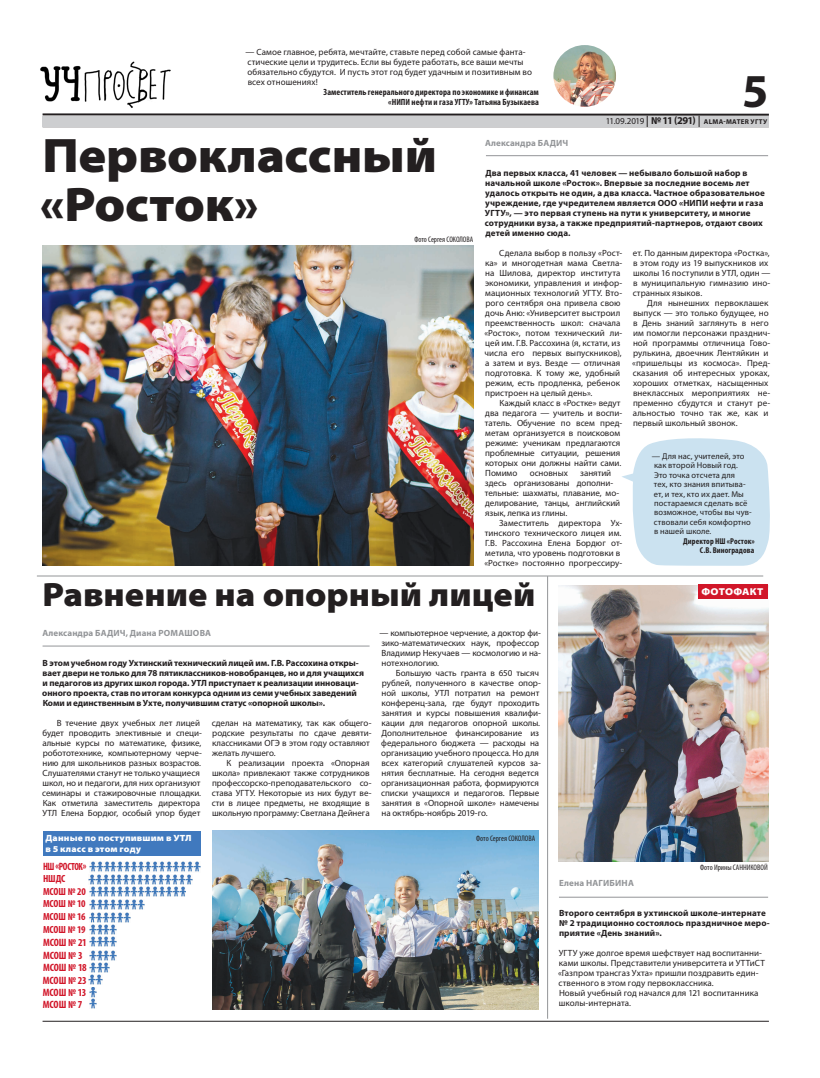
<style>
.page{position:relative;width:820px;height:1078px;background:#fff}
.page>*{position:absolute;margin:0;border:0;box-sizing:border-box;transform-origin:0 0}
.t1{font:900 semi-expanded 48.7px/48.7px "Myriad Pro";letter-spacing:-.005em;color:#231f20}
.t2{font:700 47.4px "Myriad Pro";color:#231f20}
.t3{font:900 semi-expanded 33.8px "Myriad Pro";color:#231f20}
.t4{font:700 condensed 10.6px/12.4px "Myriad Pro";letter-spacing:-.01em;color:#d11629}
.t5{font:700 condensed 10.6px "Myriad Pro";letter-spacing:-.01em;color:#d11629;scale:.91 1}
.t6{font:700 condensed 10.4px/12.7px "Myriad Pro";letter-spacing:-.01em;color:#d11629;text-align:justify}
.t7{font:900 semi-expanded 10px "Myriad Pro";letter-spacing:.02em;color:#fff}
.t8{font:9px/10px "Myriad Pro";color:#231f20}
.t9{font:700 9px/10px "Myriad Pro";letter-spacing:.01em;color:#231f20}
.t10{font:700 9px/10px "Myriad Pro";letter-spacing:-.01em;color:#231f20}
.t11{font:700 condensed 9px/10px "Myriad Pro";letter-spacing:.005em;color:#231f20;text-align:right}
.t12{font:700 9px "Myriad Pro";letter-spacing:.015em;color:#939598}
.t13{font:900 semi-expanded 9px/10.6px "Myriad Pro";letter-spacing:.02em;color:#fff}
.t14{font:8.5px/9.4px "Myriad Pro";letter-spacing:.005em;color:#231f20}
.t15{font:700 condensed 8.5px/9.4px "Myriad Pro";letter-spacing:.01em;color:#231f20;text-align:right}
.t16{font:condensed 8px "Myriad Pro";color:#231f20}
.t17{font:700 7px "Myriad Pro";letter-spacing:.04em;color:#231f20}
.s1{font-weight:400;font-size:9px}
.s2{font-size:10.5px}
.s3{font-size:10.4px}
</style>
<div class="page">
<hr style="left:43px;top:113px;width:725px;height:3px;background:#231f20">
<div style="left:43px;top:116px;width:725px;height:11px;background:#cdced0"></div>
<hr style="left:43px;top:1020px;width:725px;height:1px;background:#231f20">
<img style="left:40px;top:61px;width:131px;height:47px">
<hr style="left:37px;top:575px;width:726px;height:1px;background:#939598">
<img style="left:43px;top:245px;width:430px;height:320px">
<img style="left:553px;top:45px;width:62px;height:62px">
<svg style="left:622px;top:438px;width:148px;height:128px;background:#d2e6f2"></svg>
<hr style="left:547px;top:576px;width:1px;height:442px;background:#939598">
<img style="left:558px;top:585px;width:209px;height:276px">
<div style="left:698px;top:584px;width:69px;height:15px;background:#d11629"></div>
<svg style="left:88px;top:861px;width:112px;height:147px"></svg>
<div style="left:43px;top:831px;width:157px;height:24px;background:#4079be"></div>
<img style="left:212px;top:830px;width:326px;height:179px">
<hr style="left:43px;top:645px;width:326px;height:1px;background:#939598">
<hr style="left:485px;top:155px;width:282px;height:1px;background:#939598">
<hr style="left:558px;top:896px;width:209px;height:1px;background:#939598">
<p class="t8" style="left:245px;top:47px;width:288px">— Самое главное, ребята, мечтайте, ставьте перед собой самые фанта&shy;стические цели и трудитесь. Если вы будете работать, все ваши мечты обязательно сбудутся. И пусть этот год будет удачным и позитивным во всех отношениях!</p>
<p class="t11" style="left:323px;top:87px;width:217px">Заместитель генерального директора по экономике и финансам «НИПИ нефти и газа УГТУ» Татьяна Бузыкаева</p>
<h2 class="t2" style="left:741px;top:60px;width:28px">5</h2>
<p class="t17" style="left:605px;top:117px;width:163px"><span class="s1">11.09.2019</span> <span class="s2">№ 11 (291)</span> ALMA-MATER УГТУ</p>
<h1 class="t1" style="left:40px;top:132px;width:398px">Первоклассный «Росток»</h1>
<p class="t12" style="left:485px;top:137px;width:85px">Александра БАДИЧ</p>
<p class="t9" style="left:484px;top:167px;width:281px">Два первых класса, 41 человек — небывало большой набор в начальной школе «Росток». Впервые за последние восемь лет удалось открыть не один, а два класса. Частное образовательное учреждение, где учредителем является ООО «НИПИ нефти и газа УГТУ», — это первая ступень на пути к университету, и многие сотрудники вуза, а также предприятий-партнеров, отдают своих детей именно сюда.</p>
<p class="t16" style="left:414px;top:234px;width:60px">Фото Сергея СОКОЛОВА</p>
<p class="t8" style="left:484px;top:247px;width:139px;text-indent:15px">Сделала выбор в пользу «Рост&shy;ка» и многодетная мама Светла&shy;на Шилова, директор института экономики, управления и инфор&shy;мационных технологий УГТУ. Вто&shy;рого сентября она привела свою дочь Аню: «Университет выстроил преемственность школ: сначала «Росток», потом технический ли&shy;цей им. Г.В. Рассохина (я, кстати, из числа его первых выпускников), а затем и вуз. Везде — отличная подготовка. К тому же, удобный режим, есть продленка, ребенок пристроен на целый день».</p>
<p class="t8" style="left:484px;top:397px;width:139px;text-indent:15px">Каждый класс в «Ростке» ведут два педагога — учитель и воспи&shy;татель. Обучение по всем пред&shy;метам организуется в поисковом режиме: ученикам предлагаются проблемные ситуации, решения которых они должны найти сами.<br>Помимо</p>
<p class="t8" style="left:484px;top:467px;width:137px;text-indent:95px">занятий здесь организованы дополни&shy;тельные: шахматы, плавание, мо&shy;делирование, танцы, английский язык, лепка из глины.</p>
<p class="t8" style="left:484px;top:517px;width:139px;text-indent:15px">Заместитель директора Ух&shy;тинского технического лицея им.<br>Г.В. Рассохина Елена Бордюг от&shy;метила, что уровень подготовки в «Ростке» постоянно прогрессиру-</p>
<p class="t8" style="left:529px;top:467px;width:40px">основных</p>
<p class="t8" style="left:632px;top:247px;width:139px">ет. По данным директора «Ростка», в этом году из 19 выпускников их школы 16 поступили в УТЛ, один — в муниципальную гимназию ино&shy;странных языков.</p>
<p class="t8" style="left:632px;top:297px;width:140px;text-indent:15px">Для нынешних первоклашек выпуск — это только будущее, но в День знаний заглянуть в него им помогли персонажи празднич&shy;ной программы отличница Гово&shy;рулькина, двоечник Лентяйкин и «пришельцы из космоса». Пред&shy;сказания об интересных уроках, хороших отметках, насыщенных внеклассных мероприятиях не&shy;пременно сбудутся и станут ре&shy;альностью точно так же, как и первый школьный звонок.</p>
<p class="t14" style="left:651px;top:451px;width:101px">— Для нас, учителей, это как второй Новый год.<br>Это точка отсчета для<br>тех, кто знания впитыва&shy;ет, и тех, кто их дает. Мы постараемся сделать всё возможное, чтобы вы чув&shy;ствовали себя комфортно в нашей школе.</p>
<p class="t15" style="left:683px;top:536px;width:73px">Директор НШ «Росток»<br>С.В. Виноградова</p>
<h3 class="t3" style="left:42px;top:575px;width:494px">Равнение на опорный лицей</h3>
<p class="t7" style="left:701px;top:586px;width:64px">ФОТОФАКТ</p>
<p class="t12" style="left:42px;top:627px;width:170px">Александра БАДИЧ, Диана РОМАШОВА</p>
<p class="t10" style="left:42px;top:657px;width:323px">В этом учебном году Ухтинский технический лицей им. Г.В. Рассохина откры&shy;вает двери не только для 78 пятиклассников-новобранцев, но и для учащихся и педагогов из других школ города. УТЛ приступает к реализации инноваци&shy;онного проекта, став по итогам конкурса одним из семи учебных заведений Коми и единственным в Ухте, получившим статус «опорной школы».</p>
<p class="t8" style="left:379px;top:627px;width:163px">— компьютерное черчение, а доктор фи&shy;зико-математических наук, профессор<br>Владимир Некучаев — космологию и на&shy;нотехнологию.</p>
<p class="t8" style="left:381px;top:667px;width:161px;text-indent:15px">Большую часть гранта в 650 тысяч рублей, полученного в качестве опор&shy;ной школы, УТЛ потратил на ремонт конференц-зала, где будут проходить занятия и курсы повышения квалифи&shy;кации для педагогов опорной школы.<br>Дополнительное финансирование из федерального бюджета — расходы на организацию учебного процесса. Но для всех категорий слушателей курсов за&shy;нятия бесплатные. На сегодня ведется организационная работа, формируются списки учащихся и педагогов. Первые занятия в «Опорной школе» намечены на октябрь-ноябрь 2019-го.</p>
<p class="t8" style="left:42px;top:717px;width:161px;text-indent:15px">В течение двух учебных лет лицей будет проводить элективные и специ&shy;альные курсы по математике, физике, робототехнике, компьютерному черче&shy;нию для школьников разных возрастов.<br>Слушателями станут не только учащиеся школ, но и педагоги, для них организуют семинары и стажировочные площадки.<br>Как отметила заместитель директора УТЛ Елена Бордюг, особый упор будет</p>
<p class="t8" style="left:211px;top:717px;width:161px">сделан на математику, так как общего&shy;родские результаты по сдаче девяти&shy;классниками ОГЭ в этом году оставляют желать лучшего.</p>
<p class="t8" style="left:211px;top:757px;width:161px;text-indent:15px">К реализации проекта «Опорная школа» привлекают также сотрудников профессорско-преподавательского со&shy;става УГТУ. Некоторые из них будут ве&shy;сти в лицее предметы, не входящие в школьную программу: Светлана Дейнега</p>
<p class="t13" style="left:45px;top:832px;width:148px">Данные по поступившим в УТЛ в 5 класс в этом году</p>
<p class="t16" style="left:476px;top:833px;width:60px">Фото Сергея СОКОЛОВА</p>
<p class="t5" style="left:43px;top:859px;width:49px">НШ «РО<span class="s3">СТОК»</span></p>
<p class="t6" style="left:43px;top:884px;width:44px">МСОШ № 20<br>МСОШ № 10<br>МСОШ № 16<br>МСОШ № 19</p>
<p class="t4" style="left:43px;top:935px;width:45px">МСОШ № 21<br>МСОШ № 3<br>МСОШ № 18<br>МСОШ № 23<br>МСОШ № 13<br>МСОШ № 7</p>
<p class="t6" style="left:43px;top:872px;width:24px">НШДС</p>
<p class="t16" style="left:700px;top:862px;width:69px">Фото Ирины САННИКОВОЙ</p>
<p class="t12" style="left:559px;top:877px;width:76px">Елена НАГИБИНА</p>
<p class="t9" style="left:558px;top:907px;width:212px">Второго сентября в ухтинской школе-интернате № 2 традиционно состоялось праздничное меро&shy;приятие «День знаний».</p>
<p class="t8" style="left:558px;top:947px;width:208px">УГТУ уже долгое время шефствует над воспитанни&shy;ками школы. Представители университета и УТТиСТ «Газпром трансгаз Ухта» пришли поздравить един&shy;ственного в этом году первоклассника.<br>Новый учебный год начался для 121 воспитанника школы-интерната.</p>
</div>
